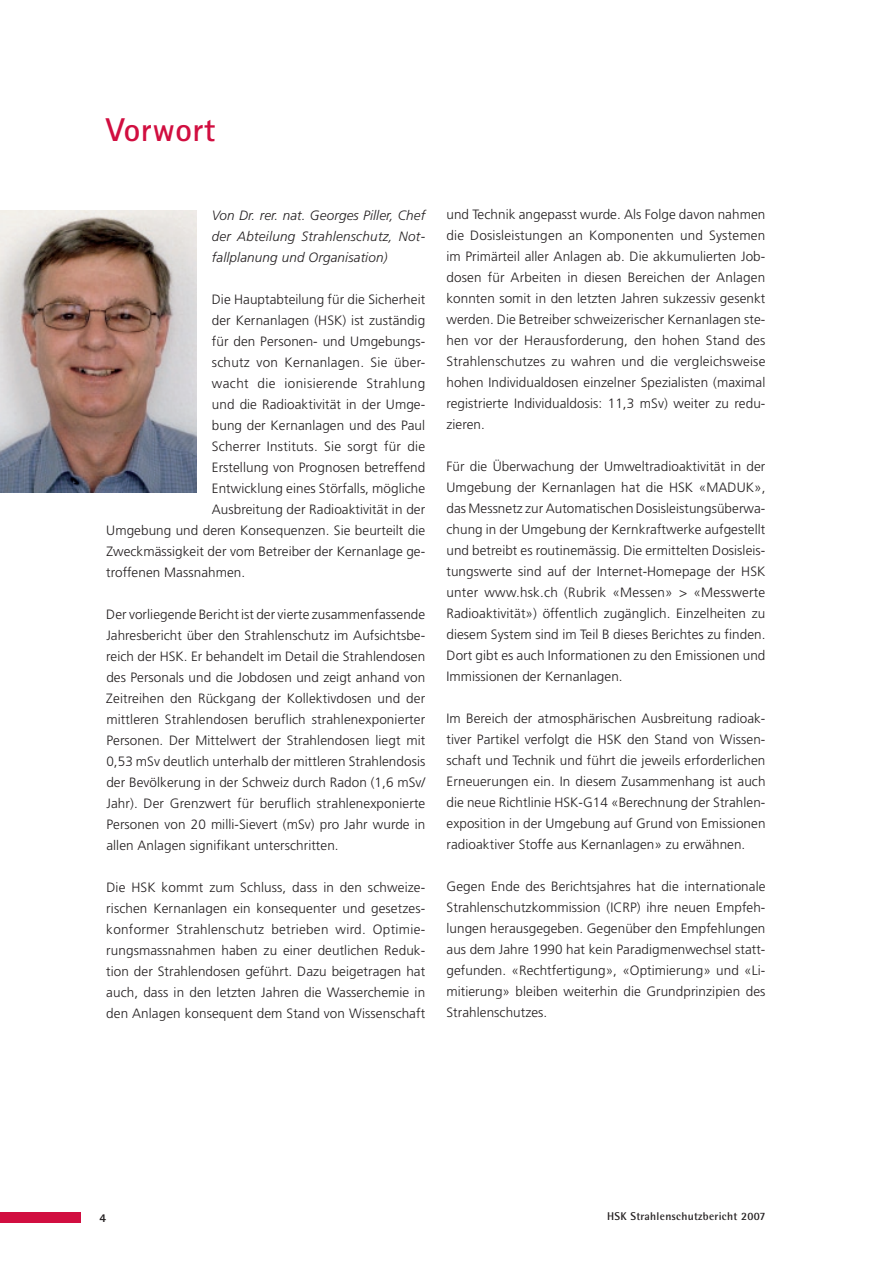
<style>
.page{position:relative;width:893px;height:1263px;background:#fff}
.page>*{position:absolute;margin:0;border:0;box-sizing:border-box;transform-origin:0 0}
.t1{font:700 33px "Rotis Sans Serif";letter-spacing:.015em;color:#d10e40}
.t2{font:300 13.5px/21px "Frutiger";letter-spacing:.005em;color:#231f20;text-align:justify}
.t3{font:italic 300 13.5px/21px "Frutiger";letter-spacing:.01em;color:#231f20;text-align:justify}
.t4{font:300 13.5px "Frutiger";letter-spacing:.03em;color:#231f20}
.t5{font:700 11.25px "Rotis Semi Sans";letter-spacing:.025em;color:#231f20}
</style>
<div class="page">
<div style="left:0;top:1212px;width:81px;height:10px;background:#d10e40"></div>
<img style="left:0;top:210px;width:197px;height:283px">
<h1 class="t1" style="left:106px;top:109px;width:111px">Vorwort</h1>
<p class="t3" style="left:212px;top:205px;width:215px">Von Dr. rer. nat. Georges Piller, Chef der Abteilung Strahlenschutz, Not&shy;fallplanung und Organisation)</p>
<p class="t2" style="left:212px;top:289px;width:215px">Die Hauptabteilung für die Sicherheit</p>
<p class="t2" style="left:212px;top:310px;width:215px">der Kernanlagen (HSK) ist zuständig</p>
<p class="t2" style="left:212px;top:331px;width:215px">für den Personen- und Umgebungs-</p>
<p class="t2" style="left:212px;top:352px;width:215px">schutz von Kernanlagen. Sie über-</p>
<p class="t4" style="left:212px;top:376px;width:215px">wacht die ionisierende Strahlung</p>
<p class="t2" style="left:212px;top:394px;width:215px">und die Radioaktivität in der Umge-</p>
<p class="t2" style="left:212px;top:415px;width:215px">bung der Kernanlagen und des Paul</p>
<p class="t2" style="left:212px;top:436px;width:215px">Scherrer Instituts. Sie sorgt für die</p>
<p class="t2" style="left:212px;top:457px;width:215px">Erstellung von Prognosen betreffend</p>
<p class="t2" style="left:212px;top:478px;width:215px">Entwicklung eines Störfalls, mögliche</p>
<p class="t2" style="left:212px;top:499px;width:215px">Ausbreitung der Radioaktivität in der</p>
<p class="t2" style="left:106px;top:520px;width:320px">Umgebung und deren Konsequenzen. Sie beurteilt die</p>
<p class="t2" style="left:106px;top:541px;width:320px">Zweckmässigkeit der vom Betreiber der Kernanlage ge-</p>
<p class="t2" style="left:106px;top:562px;width:140px">troffenen Massnahmen.</p>
<p class="t2" style="left:106px;top:604px;width:321px">Der vorliegende Bericht ist der vierte zusammenfassende Jahresbericht über den Strahlenschutz im Aufsichtsbe&shy;reich der HSK. Er behandelt im Detail die Strahlendosen des Personals und die Jobdosen und zeigt anhand von Zeitreihen den Rückgang der Kollektivdosen und der mittleren Strahlendosen beruflich strahlenexponierter Personen. Der Mittelwert der Strahlendosen liegt mit 0,53 mSv deutlich unterhalb der mittleren Strahlendosis der Bevölkerung in der Schweiz durch Radon (1,6 mSv/ Jahr). Der Grenzwert für beruflich strahlenexponierte Personen von 20 milli-Sievert (mSv) pro Jahr wurde in allen Anlagen signifikant unterschritten.</p>
<p class="t2" style="left:106px;top:877px;width:320px">Die HSK kommt zum Schluss, dass in den schweize&shy;rischen Kernanlagen ein konsequenter und gesetzes&shy;konformer Strahlenschutz betrieben wird. Optimie&shy;rungsmassnahmen haben zu einer deutlichen Reduk&shy;tion der Strahlendosen geführt. Dazu beigetragen hat auch, dass in den letzten Jahren die Wasserchemie in den Anlagen konsequent dem Stand von Wissenschaft</p>
<p class="t2" style="left:446px;top:204px;width:321px">und Technik angepasst wurde. Als Folge davon nahmen die Dosisleistungen an Komponenten und Systemen im Primärteil aller Anlagen ab. Die akkumulierten Job&shy;dosen für Arbeiten in diesen Bereichen der Anlagen konnten somit in den letzten Jahren sukzessiv gesenkt werden. Die Betreiber schweizerischer Kernanlagen ste&shy;hen vor der Herausforderung, den hohen Stand des Strahlenschutzes zu wahren und die vergleichsweise hohen Individualdosen einzelner Spezialisten (maximal registrierte Individualdosis: 11,3 mSv) weiter zu redu&shy;zieren.</p>
<p class="t2" style="left:446px;top:456px;width:321px">Für die Überwachung der Umweltradioaktivität in der Umgebung der Kernanlagen hat die HSK «MADUK», das Messnetz zur Automatischen Dosisleistungsüberwa&shy;chung in der Umgebung der Kernkraftwerke aufgestellt und betreibt es routinemässig. Die ermittelten Dosisleis&shy;tungswerte sind auf der Internet-Homepage der HSK unter www.hsk.ch (Rubrik «Messen» &gt; «Messwerte Radioaktivität») öffentlich zugänglich. Einzelheiten zu diesem System sind im Teil B dieses Berichtes zu finden.<br>Dort gibt es auch Informationen zu den Emissionen und Immissionen der Kernanlagen.</p>
<p class="t2" style="left:446px;top:708px;width:320px">Im Bereich der atmosphärischen Ausbreitung radioak&shy;tiver Partikel verfolgt die HSK den Stand von Wissen&shy;schaft und Technik und führt die jeweils erforderlichen Erneuerungen ein. In diesem Zusammenhang ist auch die neue Richtlinie HSK-G14 «Berechnung der Strahlen&shy;exposition in der Umgebung auf Grund von Emissionen radioaktiver Stoffe aus Kernanlagen» zu erwähnen.</p>
<p class="t2" style="left:446px;top:876px;width:321px">Gegen Ende des Berichtsjahres hat die internationale Strahlenschutzkommission (ICRP) ihre neuen Empfeh&shy;lungen herausgegeben. Gegenüber den Empfehlungen aus dem Jahre 1990 hat kein Paradigmenwechsel statt&shy;gefunden. «Rechtfertigung», «Optimierung» und «Li&shy;mitierung» bleiben weiterhin die Grundprinzipien des Strahlenschutzes.</p>
<p class="t5" style="left:607px;top:1210px;width:160px">HSK Strahlenschutzbericht 2007</p>
</div>
